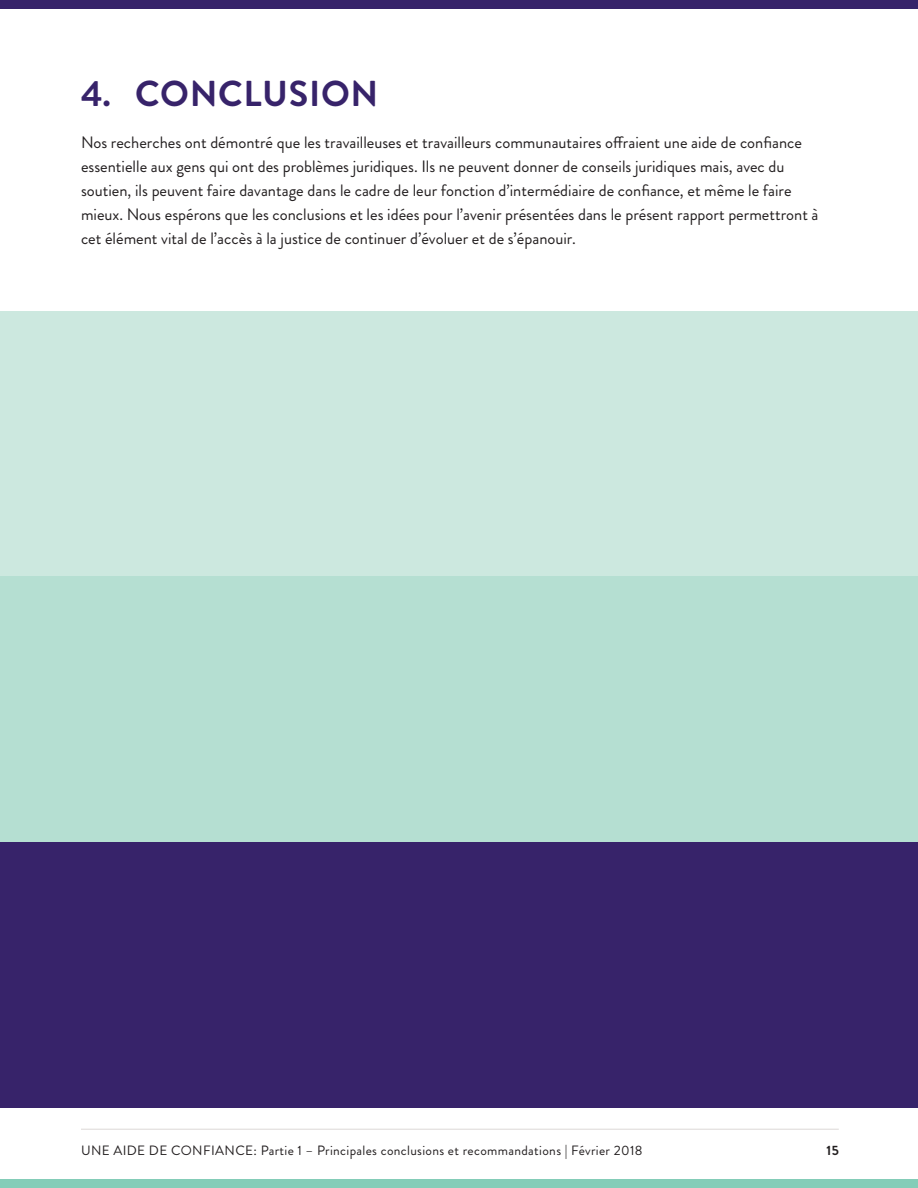
<style>
.page{position:relative;width:918px;height:1188px;background:#fff}
.page>*{position:absolute;margin:0;border:0;box-sizing:border-box;transform-origin:0 0}
.t1{font:700 36px "Brandon Grotesque";letter-spacing:.02em;color:#37236a}
.t2{font:16.5px/24px "Brandon Grotesque";color:#231f20}
.t3{font:13.5px "Brandon Grotesque";letter-spacing:.025em;color:#231f20}
.t4{font:700 13.5px "Brandon Grotesque";color:#231f20}
</style>
<div class="page">
<hr style="left:81px;top:1129px;width:758px;height:1px;background:#dcd8d7">
<div style="left:0;top:1179px;width:918px;height:9px;background:#84cdb8"></div>
<div style="left:0;top:0;width:918px;height:9px;background:#37236a"></div>
<div style="left:0;top:311px;width:918px;height:266px;background:#cce8df"></div>
<div style="left:0;top:576px;width:918px;height:266px;background:#b5dfd2"></div>
<div style="left:0;top:842px;width:918px;height:266px;background:#37236a"></div>
<h1 class="t1" style="left:81px;top:69px;width:299px">4. CONCLUSION</h1>
<p class="t2" style="left:81px;top:131px;width:739px">Nos recherches ont démontré que les travailleuses et travailleurs communautaires ofraient une aide de confance essentielle aux gens qui ont des problèmes juridiques. Ils ne peuvent donner de conseils juridiques mais, avec du soutien, ils peuvent faire davantage dans le cadre de leur fonction d’intermédiaire de confance, et même le faire mieux. Nous espérons que les conclusions et les idées pour l’avenir présentées dans le présent rapport permettront à cet élément vital de l’accès à la justice de continuer d’évoluer et de s’épanouir.</p>
<p class="t3" style="left:81px;top:1142px;width:563px">UNE AIDE DE CONFIANCE: Partie 1 – Principales conclusions et recommandations | Février 2018</p>
<p class="t4" style="left:827px;top:1141px;width:14px">15</p>
</div>
